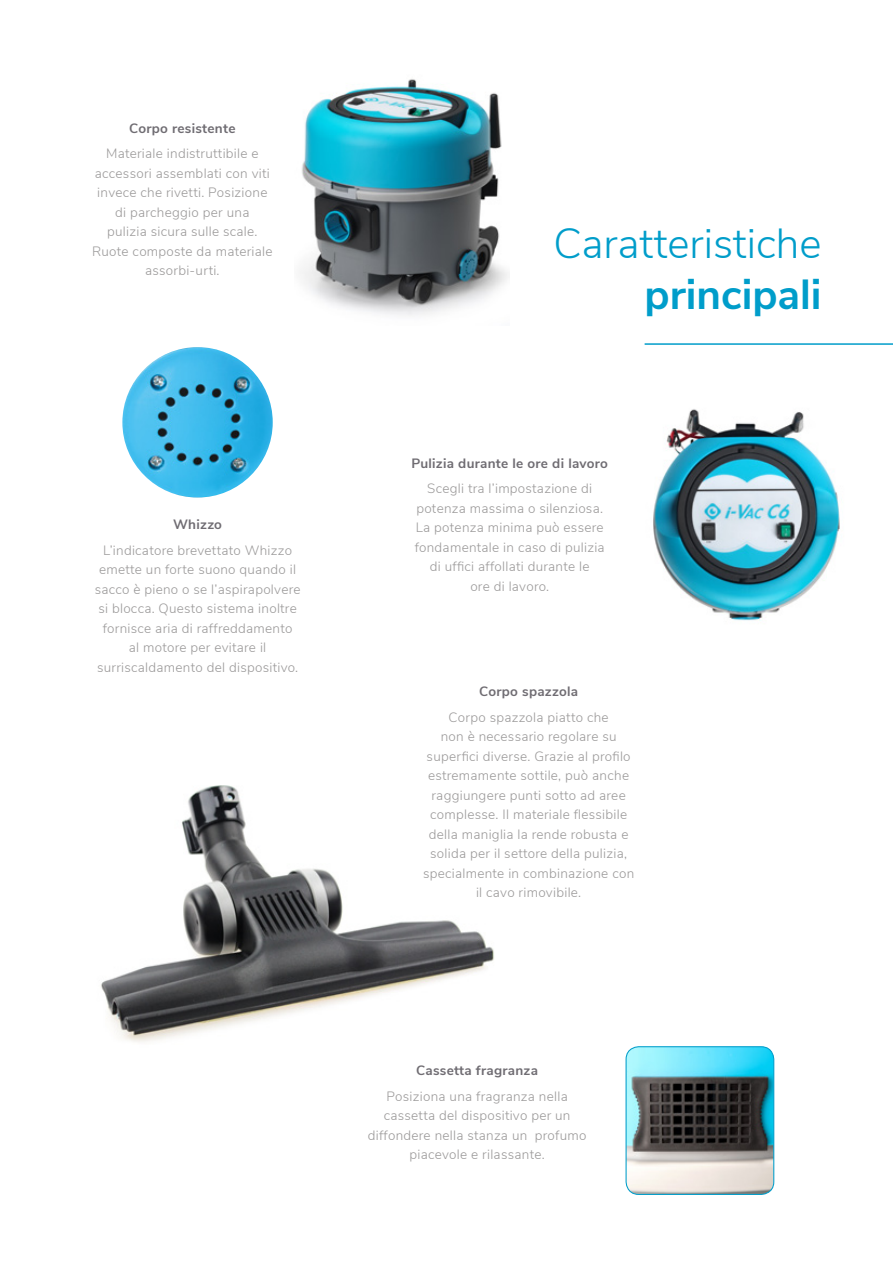
<style>
.page{position:relative;width:893px;height:1263px;background:#fff}
.page>*{position:absolute;margin:0;border:0;box-sizing:border-box;transform-origin:0 0}
.t1{font:300 42px "Nunito Sans";color:#009dca}
.t2{font:700 42px "Nunito Sans";color:#009dca}
.t3{font:300 13.5px/19.5px "Nunito Sans";letter-spacing:.02em;color:#9b9999;text-align:center}
.t4{font:700 13.5px "Nunito Sans";letter-spacing:.02em;color:#6f6c72}
</style>
<div class="page">
<img style="left:101px;top:785px;width:393px;height:257px">
<img style="left:122px;top:347px;width:151px;height:150px;border-radius:75px">
<img style="left:300px;top:79px;width:208px;height:237px">
<img style="left:653px;top:409px;width:187px;height:212px">
<img style="left:627px;top:1047px;width:147px;height:147px">
<div style="left:625px;top:1046px;width:149px;height:149px;border:1px solid #009dca;border-radius:13px"></div>
<hr style="left:645px;top:343px;width:248px;height:2px;background:#009dca">
<p class="t4" style="left:129px;top:118px;width:108px">Corpo resistente</p>
<p class="t3" style="left:92px;top:143px;width:182px">Materiale indistruttibile e accessori assemblati con viti invece che rivetti. Posizione di parcheggio per una<br>pulizia sicura sulle scale.<br>Ruote composte da materiale assorbi-urti.</p>
<p class="t4" style="left:173px;top:514px;width:51px">Whizzo</p>
<p class="t3" style="left:95px;top:539px;width:207px">L’indicatore brevettato Whizzo emette un forte suono quando il sacco è pieno o se l’aspirapolvere si blocca. Questo sistema inoltre fornisce aria di raffreddamento<br>al motore per evitare il surriscaldamento del dispositivo.</p>
<h1 class="t1" style="left:553px;top:213px;width:270px">Caratteristiche</h1>
<h1 class="t2" style="left:645px;top:264px;width:178px">principali</h1>
<p class="t4" style="left:411px;top:453px;width:198px">Pulizia durante le ore di lavoro</p>
<p class="t3" style="left:415px;top:478px;width:191px">Scegli tra l’impostazione di potenza massima o silenziosa.<br>La potenza minima può essere fondamentale in caso di pulizia di uffici affollati durante le<br>ore di lavoro.</p>
<p class="t4" style="left:479px;top:682px;width:101px">Corpo spazzola</p>
<p class="t3" style="left:423px;top:706px;width:213px">Corpo spazzola piatto che<br>non è necessario regolare su superfici diverse. Grazie al profilo estremamente sottile, può anche raggiungere punti sotto ad aree complesse. Il materiale flessibile della maniglia la rende robusta e solida per il settore della pulizia, specialmente in combinazione con il cavo rimovibile.</p>
<p class="t4" style="left:416px;top:1061px;width:123px">Cassetta fragranza</p>
<p class="t3" style="left:368px;top:1085px;width:220px">Posiziona una fragranza nella cassetta del dispositivo per un diffondere nella stanza un profumo piacevole e rilassante.</p>
</div>
